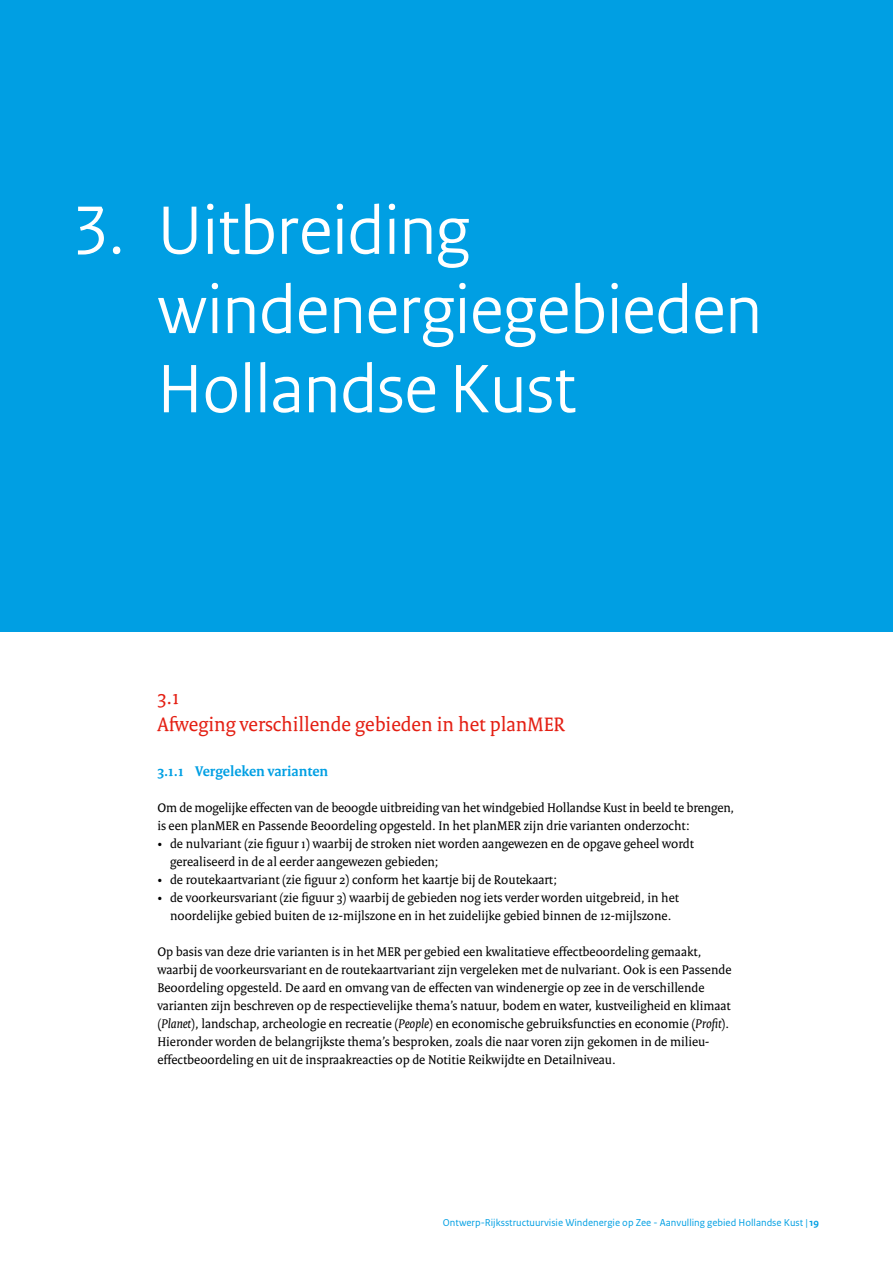
<style>
.page{position:relative;width:893px;height:1263px;background:#fff}
.page>*{position:absolute;margin:0;border:0;box-sizing:border-box;transform-origin:0 0}
.t1{font:72px/79.2px "Rijksoverheid Sans Heading";color:#fff}
.t2{font:21px/27px "Rijksoverheid Serif";color:#e41f13}
.t3{font:700 15px "Rijksoverheid Serif";color:#009fe3}
.t4{font:13.5px/18px "Rijksoverheid Serif";color:#000}
.t5{font:10.5px "Rijksoverheid Sans Text";color:#009fe3}
.s1{font-style:italic}
.s2{font-weight:700}
</style>
<div class="page">
<div style="left:0;top:0;width:893px;height:631px;background:#009fe3"></div>
<h1 class="t1" style="left:157px;top:192px;width:606px;text-indent:-85px">3. Uitbreiding windenergiegebieden<br>Hollandse Kust</h1>
<h2 class="t2" style="left:157px;top:683px;width:409px">3.1<br>Afweging verschillende gebieden in het planMER</h2>
<p class="t3" style="left:157px;top:762px;width:172px">3.1.1 Vergeleken varianten</p>
<p class="t4" style="left:157px;top:798px;width:578px">Om de mogelijke effecten van de beoogde uitbreiding van het windgebied Hollandse Kust in beeld te brengen, is een planMER en Passende Beoordeling opgesteld. In het planMER zijn drie varianten onderzocht:</p>
<p class="t4" style="left:170px;top:834px;width:525px;text-indent:-13px">• de nulvariant (zie figuur 1) waarbij de stroken niet worden aangewezen en de opgave geheel wordt gerealiseerd in de al eerder aangewezen gebieden;</p>
<p class="t4" style="left:157px;top:870px;width:401px">• de routekaartvariant (zie figuur 2) conform het kaartje bij de Routekaart;</p>
<p class="t4" style="left:157px;top:888px;width:523px;text-align:center">• de voorkeursvariant (zie figuur 3) waarbij de gebieden nog iets verder worden uitgebreid, in het noordelijke gebied buiten de 12-mijlszone en in het zuidelijke gebied binnen de 12-mijlszone.</p>
<p class="t4" style="left:157px;top:942px;width:576px">Op basis van deze drie varianten is in het MER per gebied een kwalitatieve effectbeoordeling gemaakt, waarbij de voorkeursvariant en de routekaartvariant zijn vergeleken met de nulvariant. Ook is een Passende Beoordeling opgesteld. De aard en omvang van de effecten van windenergie op zee in de verschillende varianten zijn beschreven op de respectievelijke thema’s natuur, bodem en water, kustveiligheid en klimaat (<span class="s1">Planet</span>), landschap, archeologie en recreatie (<span class="s1">People</span>) en economische gebruiksfuncties en economie (<span class="s1">Profit</span>).<br>Hieronder worden de belangrijkste thema’s besproken, zoals die naar voren zijn gekomen in de milieu&shy;effectbeoordeling en uit de inspraakreacties op de Notitie Reikwijdte en Detailniveau.</p>
<p class="t5" style="left:443px;top:1216px;width:378px">Ontwerp-Rijksstructuurvisie Windenergie op Zee - Aanvulling gebied Hollandse Kust | <span class="s2">19</span></p>
</div>
